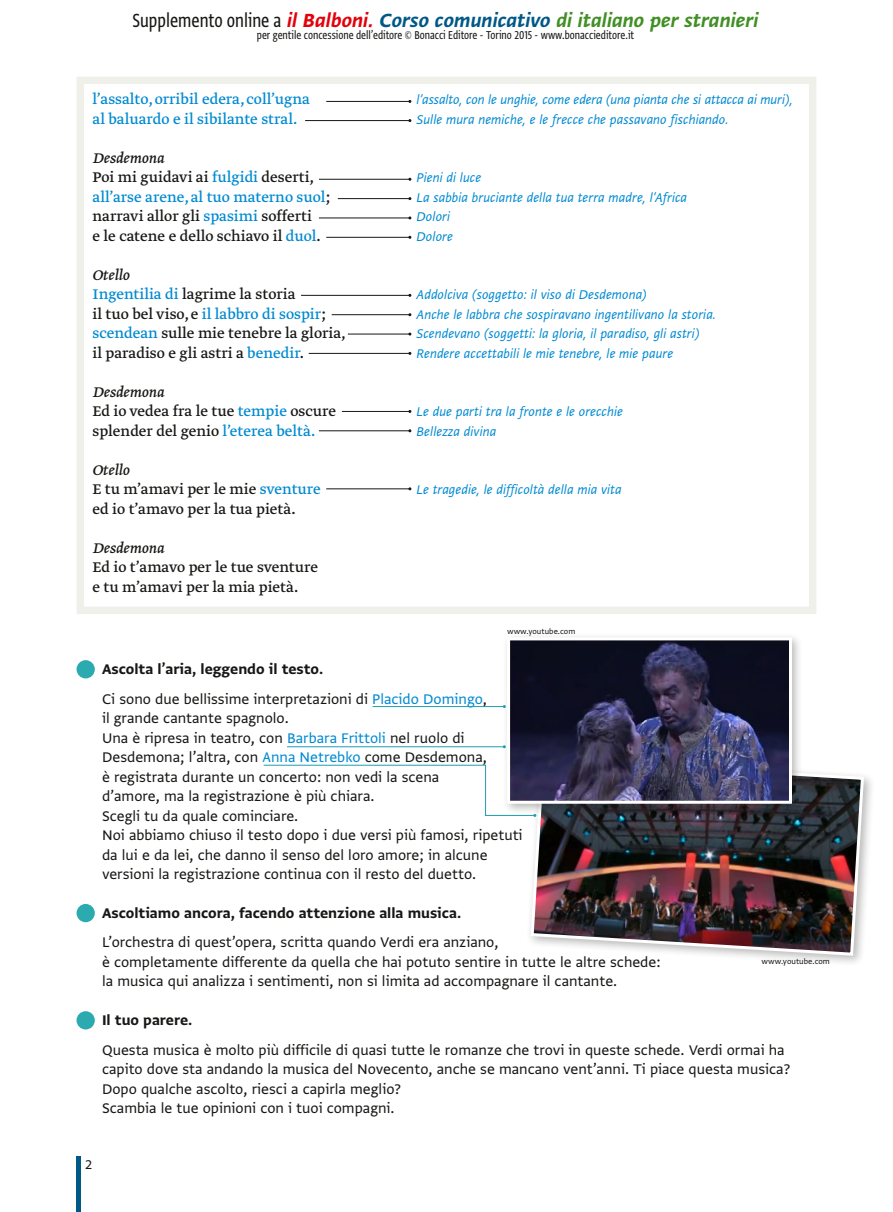
<style>
.page{position:relative;width:893px;height:1212px;background:#fff}
.page>*{position:absolute;margin:0;border:0;box-sizing:border-box;transform-origin:0 0}
.t1{font:22.5px "Greta Sans Std Bld Ita";color:#418f25}
.ESE_testo_Regular{font:16.5px/19.5px "Greta Sans Std";color:#171715}
.OP_brano{font:16.5px/19.5px "Greta Text Pro";color:#171715}
.OP_brano-2{font:16.5px "Greta Text Pro";color:#008ad2}
.ESE_consegna{font:16.5px "Greta Sans Std Bld";color:#171715}
.OP_brano-3{font:italic 16.5px "Greta Text Pro";color:#171715}
.OP_brano-4{font:italic 15px "Greta Sans Std";color:#008ad2}
.t2{font:15px "Greta Sans Std";color:#171715}
.t3{font:13.5px "Greta Sans Cnd Std";color:#171715}
.Dida{font:9px "Greta Sans Std";color:#171715}
.s1{font-family:"Greta Sans Cnd Std";color:#171715}
.s2{color:#e3000a}
.s3{color:#005886}
.s4{color:#008ad2}
.s5{color:#171715}
</style>
<div class="page">
<hr style="left:77px;top:1156px;width:4px;height:56px;background:#005886">
<div style="left:77px;top:660px;width:18px;height:18px;background:#2baaaf;border-radius:50%"></div>
<div style="left:77px;top:904px;width:18px;height:18px;background:#2baaaf;border-radius:50%"></div>
<div style="left:77px;top:1011px;width:18px;height:18px;background:#2baaaf;border-radius:50%"></div>
<div style="left:77px;top:77px;width:739px;height:537px;border:8px solid #f0f0eb"></div>
<hr style="left:326px;top:101px;width:84px;height:1px;background:#171715">
<hr style="left:305px;top:120px;width:105px;height:1px;background:#171715">
<hr style="left:319px;top:179px;width:91px;height:1px;background:#171715">
<hr style="left:301px;top:295px;width:109px;height:1px;background:#171715">
<hr style="left:342px;top:411px;width:68px;height:1px;background:#171715">
<hr style="left:338px;top:198px;width:72px;height:1px;background:#171715">
<hr style="left:332px;top:314px;width:78px;height:1px;background:#171715">
<hr style="left:319px;top:430px;width:91px;height:1px;background:#171715">
<hr style="left:319px;top:218px;width:91px;height:1px;background:#171715">
<hr style="left:348px;top:334px;width:62px;height:1px;background:#171715">
<hr style="left:326px;top:237px;width:84px;height:1px;background:#171715">
<hr style="left:309px;top:353px;width:101px;height:1px;background:#171715">
<hr style="left:326px;top:488px;width:84px;height:1px;background:#171715">
<div style="left:526px;top:752px;width:349px;height:214px;background:#171715;opacity:.3"></div>
<img style="left:529px;top:756px;width:337px;height:201px">
<div style="left:502px;top:632px;width:301px;height:183px;background:#171715;opacity:.3"></div>
<img style="left:511px;top:641px;width:277px;height:159px">
<div style="left:507px;top:637px;width:285px;height:167px;border:3px solid #fff"></div>
<svg style="left:263px;top:764px;width:273px;height:53px"></svg>
<hr style="left:373px;top:706px;width:131px;height:1px;background:#209eb0">
<hr style="left:287px;top:746px;width:217px;height:1px;background:#209eb0">
<h1 class="t1" style="left:132px;top:7px;width:628px"><span class="s1">Supplemento online a</span> <span class="s2">il Balboni.</span> <span class="s3">Corso comunicativo</span> di italiano per stranieri</h1>
<p class="t3" style="left:257px;top:27px;width:379px">per gentile concessione dell’editore © Bonacci Editore - Torino 2015 - www.bonaccieditore.it</p>
<p class="OP_brano-2" style="left:93px;top:89px;width:219px">l’assalto, orribil edera, coll’ugna</p>
<p class="OP_brano-4" style="left:417px;top:91px;width:378px">l’assalto, con le unghie, come edera (una pianta che si attacca ai muri),</p>
<p class="OP_brano-2" style="left:93px;top:109px;width:206px">al baluardo e il sibilante stral.</p>
<p class="OP_brano-4" style="left:417px;top:111px;width:314px">Sulle mura nemiche, e le frecce che passavano fischiando.</p>
<p class="OP_brano-3" style="left:93px;top:148px;width:73px">Desdemona</p>
<p class="OP_brano" style="left:93px;top:168px;width:223px">Poi mi guidavi ai <span class="s4">fulgidi</span> deserti,</p>
<p class="OP_brano-4" style="left:417px;top:169px;width:66px">Pieni di luce</p>
<p class="OP_brano-2" style="left:93px;top:187px;width:239px">all’arse arene, al tuo materno suol<span class="s5">;</span></p>
<p class="OP_brano-4" style="left:417px;top:189px;width:272px">La sabbia bruciante della tua terra madre, l’Africa</p>
<p class="OP_brano" style="left:93px;top:207px;width:221px">narravi allor gli <span class="s4">spasimi</span> sofferti</p>
<p class="OP_brano-4" style="left:417px;top:208px;width:35px">Dolori</p>
<p class="OP_brano" style="left:93px;top:227px;width:230px">e le catene e dello schiavo il <span class="s4">duol</span>.</p>
<p class="OP_brano-4" style="left:417px;top:228px;width:38px">Dolore</p>
<p class="OP_brano-3" style="left:93px;top:265px;width:39px">Otello</p>
<p class="OP_brano" style="left:93px;top:285px;width:205px"><span class="s4">Ingentilia di</span> lagrime la storia</p>
<p class="OP_brano-4" style="left:417px;top:286px;width:232px">Addolciva (soggetto: il viso di Desdemona)</p>
<p class="OP_brano-2" style="left:93px;top:304px;width:235px"><span class="s5">il tuo bel viso, e</span> il labbro di sospir<span class="s5">;</span></p>
<p class="OP_brano-4" style="left:417px;top:306px;width:301px">Anche le labbra che sospiravano ingentilivano la storia.</p>
<p class="OP_brano" style="left:93px;top:324px;width:255px"><span class="s4">scendean</span> sulle mie tenebre la gloria,</p>
<p class="OP_brano-4" style="left:417px;top:325px;width:285px">Scendevano (soggetti: la gloria, il paradiso, gli astri)</p>
<p class="OP_brano" style="left:93px;top:344px;width:213px">il paradiso e gli astri a <span class="s4">benedir</span>.</p>
<p class="OP_brano-4" style="left:417px;top:345px;width:258px">Rendere accettabili le mie tenebre, le mie paure</p>
<p class="OP_brano-3" style="left:93px;top:382px;width:73px">Desdemona</p>
<p class="OP_brano" style="left:93px;top:402px;width:245px">Ed io vedea fra le tue <span class="s4">tempie</span> oscure</p>
<p class="OP_brano-4" style="left:417px;top:403px;width:208px">Le due parti tra la fronte e le orecchie</p>
<p class="OP_brano" style="left:93px;top:422px;width:224px">splender del genio <span class="s4">l’eterea beltà.</span></p>
<p class="OP_brano-4" style="left:417px;top:423px;width:81px">Bellezza divina</p>
<p class="OP_brano-3" style="left:93px;top:460px;width:39px">Otello</p>
<p class="OP_brano" style="left:93px;top:480px;width:230px">E tu m’amavi per le mie <span class="s4">sventure</span></p>
<p class="OP_brano-4" style="left:417px;top:481px;width:207px">Le tragedie, le difficoltà della mia vita</p>
<p class="OP_brano" style="left:93px;top:500px;width:205px">ed io t’amavo per la tua pietà.</p>
<p class="OP_brano-3" style="left:93px;top:538px;width:73px">Desdemona</p>
<p class="OP_brano" style="left:93px;top:558px;width:227px">Ed io t’amavo per le tue sventure e tu m’amavi per la mia pietà.</p>
<p class="Dida" style="left:507px;top:626px;width:70px">www.youtube.com</p>
<p class="ESE_consegna" style="left:102px;top:659px;width:223px">Ascolta l’aria, leggendo il testo.</p>
<p class="ESE_testo_Regular" style="left:102px;top:688px;width:386px">Ci sono due bellissime interpretazioni di <span class="s4">Placido Domingo</span>, il grande cantante spagnolo.</p>
<p class="ESE_testo_Regular" style="left:102px;top:727px;width:386px">Una è ripresa in teatro, con <span class="s4">Barbara Frittoli</span> nel ruolo di Desdemona; l’altra, con <span class="s4">Anna Netrebko</span> come Desdemona, è registrata durante un concerto: non vedi la scena d’amore, ma la registrazione è più chiara.<br>Scegli tu da quale cominciare.</p>
<p class="ESE_testo_Regular" style="left:102px;top:825px;width:422px">Noi abbiamo chiuso il testo dopo i due versi più famosi, ripetuti da lui e da lei, che danno il senso del loro amore; in alcune versioni la registrazione continua con il resto del duetto.</p>
<p class="ESE_consegna" style="left:102px;top:903px;width:361px">Ascoltiamo ancora, facendo attenzione alla musica.</p>
<p class="ESE_testo_Regular" style="left:102px;top:932px;width:560px">L’orchestra di quest’opera, scritta quando Verdi era anziano,<br>è completamente differente da quella che hai potuto sentire in tutte le altre schede: la musica qui analizza i sentimenti, non si limita ad accompagnare il cantante.</p>
<p class="ESE_consegna" style="left:102px;top:1010px;width:92px">Il tuo parere.</p>
<p class="ESE_testo_Regular" style="left:102px;top:1039px;width:690px">Questa musica è molto più difficile di quasi tutte le romanze che trovi in queste schede. Verdi ormai ha capito dove sta andando la musica del Novecento, anche se mancano vent’anni. Ti piace questa musica?<br>Dopo qualche ascolto, riesci a capirla meglio?</p>
<p class="ESE_testo_Regular" style="left:102px;top:1098px;width:294px">Scambia le tue opinioni con i tuoi compagni.</p>
<p class="Dida" style="left:762px;top:956px;width:70px">www.youtube.com</p>
<p class="t2" style="left:85px;top:1156px;width:9px">2</p>
</div>
